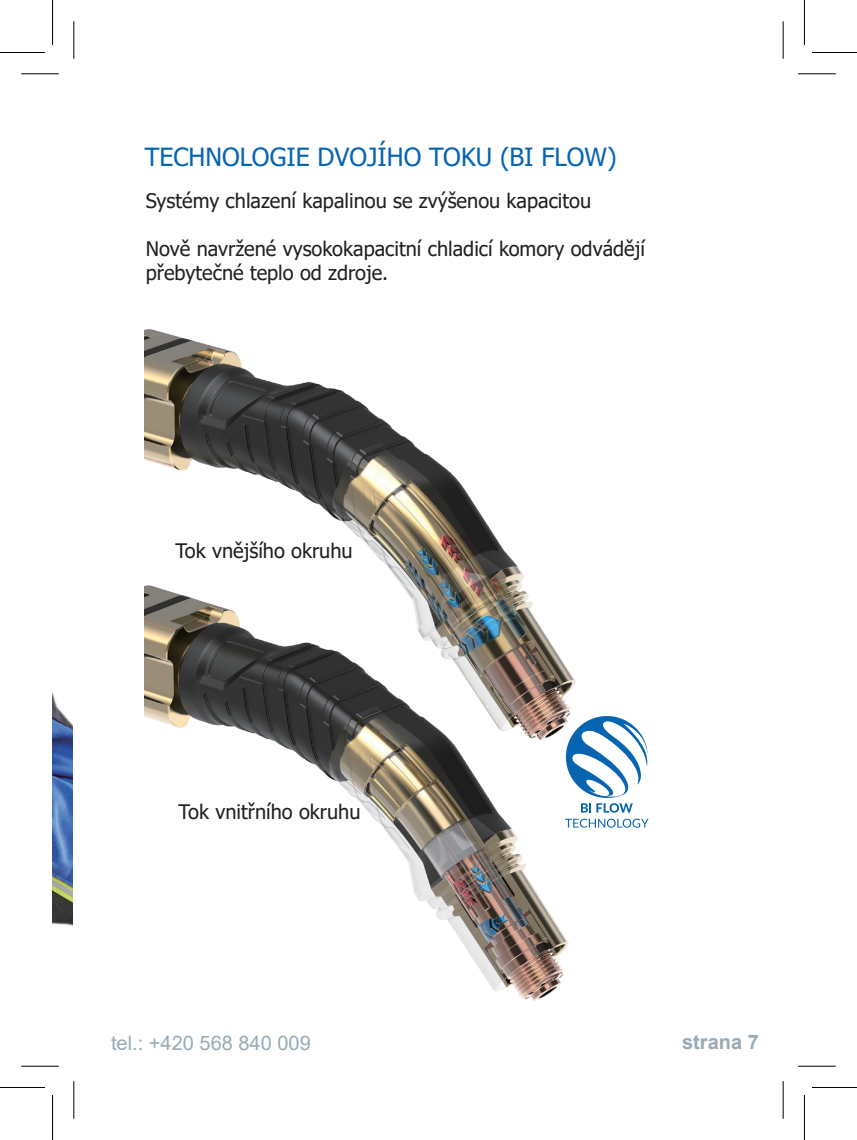
<style>
.page{position:relative;width:857px;height:1140px;background:#fff}
.page>*{position:absolute;margin:0;border:0;box-sizing:border-box;transform-origin:0 0}
.t1{font:25px "Tahoma";color:#0764b1}
.t2{font:20px/24px "Tahoma";color:#231f20}
.t3{font:20px "Arial";color:#98abb6}
.t4{font:700 20px "Arial";color:#98abb6}
</style>
<div class="page">
<img style="left:145px;top:329px;width:446px;height:672px">
<svg style="left:564px;top:715px;width:83px;height:97px"></svg>
<svg style="left:565px;top:818px;width:83px;height:9px"></svg>
<svg style="left:52px;top:691px;width:21px;height:235px"></svg>
<hr style="left:21px;top:73px;width:38px;height:1px;background:#000">
<hr style="left:797px;top:73px;width:38px;height:1px;background:#000">
<hr style="left:21px;top:1065px;width:38px;height:1px;background:#000">
<hr style="left:797px;top:1065px;width:38px;height:1px;background:#000">
<hr style="left:73px;top:21px;width:1px;height:38px;background:#000">
<hr style="left:73px;top:1081px;width:1px;height:37px;background:#000">
<hr style="left:782px;top:21px;width:1px;height:38px;background:#000">
<hr style="left:782px;top:1081px;width:1px;height:37px;background:#000">
<hr style="left:0;top:52px;width:45px;height:1px;background:#000">
<hr style="left:811px;top:52px;width:45px;height:1px;background:#000">
<hr style="left:0;top:1087px;width:45px;height:1px;background:#000">
<hr style="left:811px;top:1087px;width:45px;height:1px;background:#000">
<hr style="left:52px;top:0;width:1px;height:45px;background:#000">
<hr style="left:52px;top:1095px;width:1px;height:45px;background:#000">
<hr style="left:803px;top:0;width:1px;height:45px;background:#000">
<hr style="left:803px;top:1095px;width:1px;height:45px;background:#000">
<p class="t1" style="left:145px;top:140px;width:473px">TECHNOLOGIE DVOJÍHO TOKU (BI FLOW)</p>
<p class="t2" style="left:146px;top:189px;width:447px">Systémy chlazení kapalinou se zvýšenou kapacitou</p>
<p class="t2" style="left:146px;top:237px;width:500px">Nově navržené vysokokapacitní chladicí komory odvádějí přebytečné teplo od zdroje.</p>
<p class="t2" style="left:175px;top:540px;width:179px">Tok vnějšího okruhu</p>
<p class="t2" style="left:178px;top:800px;width:183px">Tok vnitřního okruhu</p>
<p class="t3" style="left:111px;top:1029px;width:201px">tel.: +420 568 840 009</p>
<p class="t4" style="left:682px;top:1027px;width:78px">strana 7</p>
</div>
